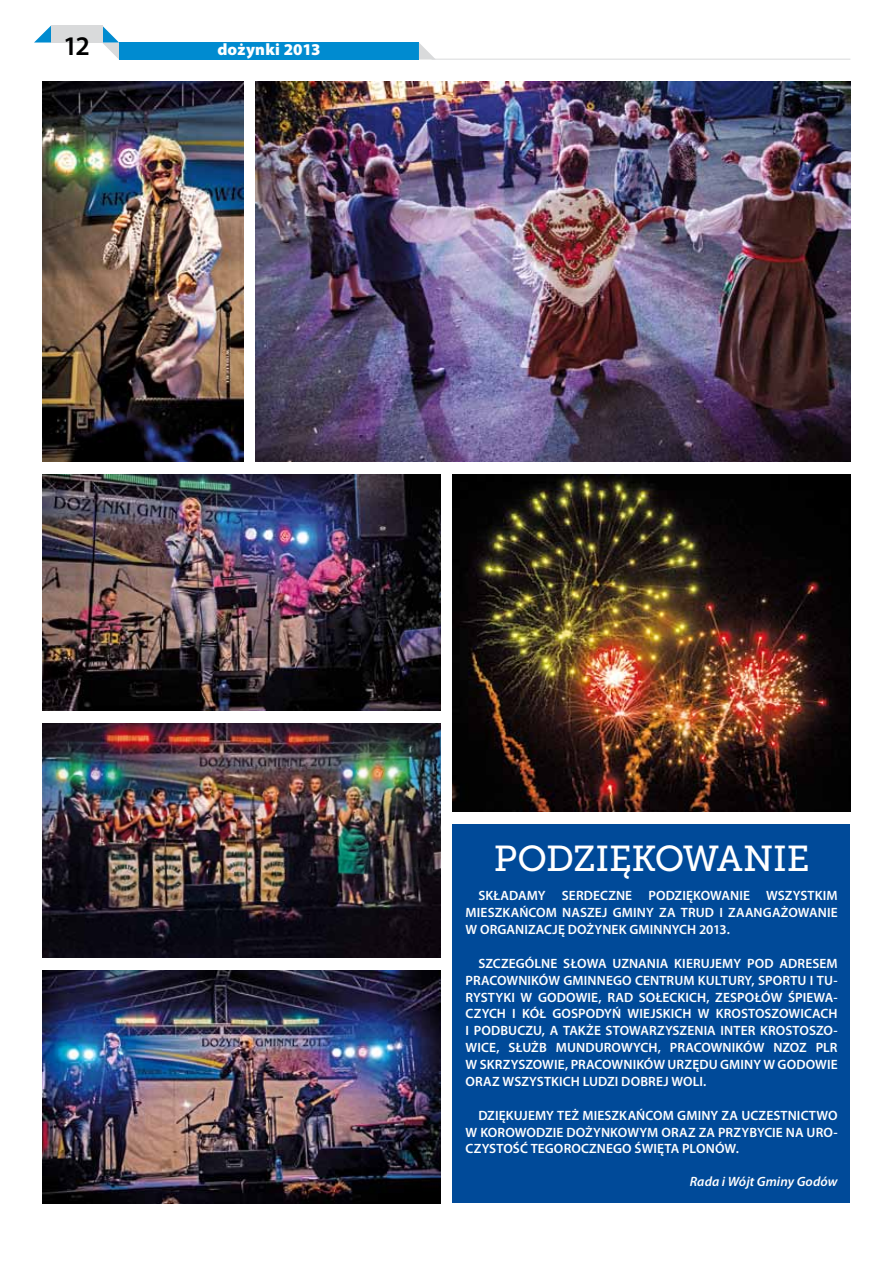
<style>
.page{position:relative;width:893px;height:1263px;background:#fff}
.page>*{position:absolute;margin:0;border:0;box-sizing:border-box;transform-origin:0 0}
.t1{font:36px "Museo Slab 500";letter-spacing:-.01em;color:#fff}
.t2{font:600 27px "Myriad Pro";color:#000}
.t3{font:900 16.5px "Myriad Pro";letter-spacing:.015em;color:#fff}
.t4{font:600 13.5px/16.8px "Myriad Pro";letter-spacing:.01em;color:#fff;text-align:justify}
.t5{font:italic 600 13.5px "Myriad Pro";letter-spacing:.01em;color:#fff}
</style>
<div class="page">
<div style="left:119px;top:43px;width:300px;height:17px;background:#008bd0"></div>
<svg style="left:102px;top:26px;width:17px;height:33px"></svg>
<svg style="left:419px;top:43px;width:17px;height:17px"></svg>
<svg style="left:34px;top:26px;width:17px;height:17px"></svg>
<div style="left:51px;top:26px;width:51px;height:17px;background:#d9dadb"></div>
<hr style="left:432px;top:59px;width:418px;height:1px;background:#d9dadb">
<img style="left:43px;top:474px;width:397px;height:237px">
<img style="left:43px;top:723px;width:397px;height:234px">
<div style="left:453px;top:824px;width:397px;height:379px;background:#004a99"></div>
<img style="left:43px;top:970px;width:397px;height:234px">
<img style="left:43px;top:82px;width:200px;height:379px">
<img style="left:256px;top:82px;width:594px;height:379px">
<img style="left:453px;top:474px;width:397px;height:337px">
<h2 class="t2" style="left:63px;top:29px;width:28px">12</h2>
<p class="t3" style="left:217px;top:40px;width:105px">dożynki 2013</p>
<h1 class="t1" style="left:494px;top:838px;width:317px">PODZIĘKOWANIE</h1>
<p class="t4" style="left:466px;top:887px;width:374px;text-indent:13px">SKŁADAMY SERDECZNE PODZIĘKOWANIE WSZYSTKIM MIESZKAŃCOM NASZEJ GMINY ZA TRUD I ZAANGAŻOWANIE W ORGANIZACJĘ DOŻYNEK GMINNYCH 2013.</p>
<p class="t4" style="left:466px;top:954px;width:374px;text-indent:13px">SZCZEGÓLNE SŁOWA UZNANIA KIERUJEMY POD ADRESEM PRACOWNIKÓW GMINNEGO CENTRUM KULTURY, SPORTU I TU-RYSTYKI W GODOWIE, RAD SOŁECKICH, ZESPOŁÓW ŚPIEWA-CZYCH I KÓŁ GOSPODYŃ WIEJSKICH W KROSTOSZOWICACH I PODBUCZU, A TAKŻE STOWARZYSZENIA INTER KROSTOSZO-WICE, SŁUŻB MUNDUROWYCH, PRACOWNIKÓW NZOZ PLR W SKRZYSZOWIE, PRACOWNIKÓW URZĘDU GMINY W GODOWIE ORAZ WSZYSTKICH LUDZI DOBREJ WOLI.</p>
<p class="t4" style="left:466px;top:1106px;width:374px;text-indent:13px">DZIĘKUJEMY TEŻ MIESZKAŃCOM GMINY ZA UCZESTNICTWO W KOROWODZIE DOŻYNKOWYM ORAZ ZA PRZYBYCIE NA URO-CZYSTOŚĆ TEGOROCZNEGO ŚWIĘTA PLONÓW.</p>
<p class="t5" style="left:690px;top:1173px;width:150px">Rada i Wójt Gminy Godów</p>
</div>
